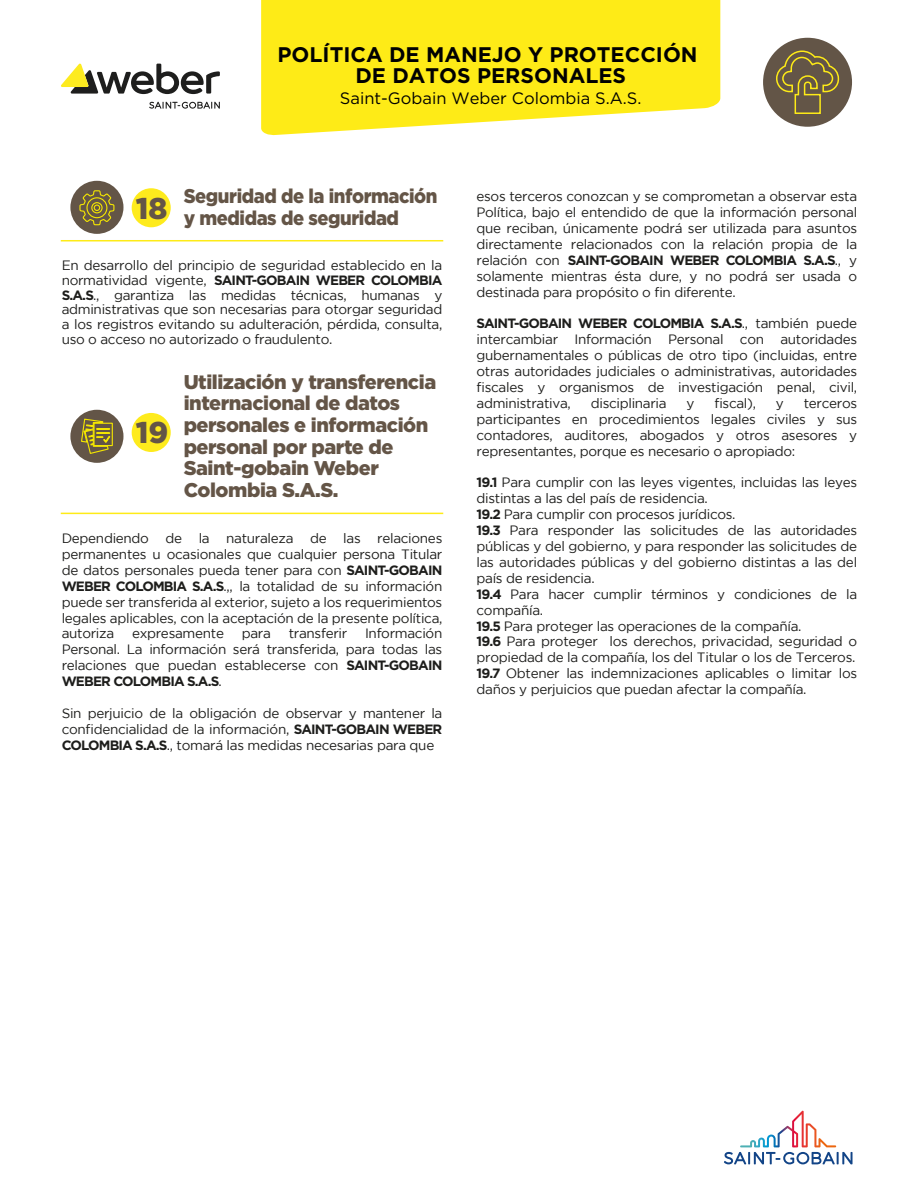
<style>
.page{position:relative;width:918px;height:1188px;background:#fff}
.page>*{position:absolute;margin:0;border:0;box-sizing:border-box;transform-origin:0 0}
.t1{font:900 30px "Gotham";color:#645547}
.t2{font:700 21.15px/20.5px "Gotham";color:#010101;text-align:center}
.t3{font:900 19.8px/21.8px "Gotham";letter-spacing:-.02em;color:#645547}
.t4{font:900 19.8px/21.8px "Gotham";letter-spacing:-.02em;color:#645547;scale:.93 1}
.t5{font:16.5px "Gotham";color:#010101}
.t6{font:13.5px/15.9px "Gotham";letter-spacing:-.02em;color:#1d1d1b;text-align:justify}
.s1{font-weight:700}
</style>
<div class="page">
<hr style="left:61px;top:240px;width:382px;height:1px;background:#feeb17">
<div style="left:132px;top:188px;width:39px;height:39px;background:#feeb1d;border-radius:50%"></div>
<hr style="left:61px;top:513px;width:382px;height:1px;background:#feeb17">
<div style="left:132px;top:413px;width:39px;height:39px;background:#feeb1d;border-radius:50%"></div>
<div style="left:70px;top:181px;width:53px;height:53px;background:#635547;border-radius:50%"></div>
<div style="left:70px;top:410px;width:53px;height:53px;background:#635547;border-radius:50%"></div>
<svg style="left:724px;top:1111px;width:129px;height:53px"></svg>
<svg style="left:261px;top:0;width:459px;height:136px;background:#feed2f"></svg>
<div style="left:763px;top:38px;width:89px;height:89px;background:#635547;border-radius:50%"></div>
<svg style="left:775px;top:50px;width:64px;height:65px"></svg>
<svg style="left:149px;top:102px;width:71px;height:7px"></svg>
<svg style="left:61px;top:63px;width:159px;height:31px"></svg>
<svg style="left:79px;top:190px;width:36px;height:36px"></svg>
<svg style="left:80px;top:409px;width:33px;height:49px"></svg>
<h2 class="t2" style="left:277px;top:45px;width:422px">POLÍTICA DE MANEJO Y PROTECCIÓN<br>DE DATOS PERSONALES</h2>
<p class="t5" style="left:340px;top:87px;width:303px">Saint-Gobain Weber Colombia S.A.S.</p>
<h3 class="t4" style="left:136px;top:185px;width:326px;text-indent:48px">Seguridad de la información<br><sup>18</sup> y medidas de seguridad</h3>
<p class="t6" style="left:62px;top:258px;width:382px;line-height:14.7px">En desarrollo del principio de seguridad establecido en la normatividad vigente, <span class="s1">SAINT-GOBAIN WEBER COLOMBIA S.A.S</span>., garantiza las medidas técnicas, humanas y administrativas que son necesarias para otorgar seguridad a los registros evitando su adulteración, pérdida, consulta, uso o acceso no autorizado o fraudulento.</p>
<h3 class="t3" style="left:184px;top:371px;width:254px">Utilización y transferencia internacional de datos personales e información personal por parte de<br>Saint-gobain Weber<br>Colombia S.A.S.</h3>
<h1 class="t1" style="left:136px;top:412px;width:34px">19</h1>
<p class="t6" style="left:62px;top:530px;width:382px">Dependiendo de la naturaleza de las relaciones permanentes u ocasionales que cualquier persona Titular de datos personales pueda tener para con <span class="s1">SAINT-GOBAIN WEBER COLOMBIA S.A.S</span>.,, la totalidad de su información puede ser transferida al exterior, sujeto a los requerimientos legales aplicables, con la aceptación de la presente política, autoriza</p>
<p class="t6" style="left:62px;top:626px;width:382px;text-indent:303px">Información Personal. La información será transferida, para todas las relaciones que puedan establecerse con <span class="s1">SAINT-GOBAIN WEBER COLOMBIA S.A.S</span>.</p>
<p class="t6" style="left:62px;top:705px;width:382px">Sin perjuicio de la obligación de observar y mantener la confidencialidad de la información, <span class="s1">SAINT-GOBAIN WEBER COLOMBIA S.A.S</span>., tomará las medidas necesarias para que</p>
<p class="t6" style="left:132px;top:626px;width:94px">expresamente</p>
<p class="t6" style="left:242px;top:626px;width:31px">para</p>
<p class="t6" style="left:289px;top:626px;width:60px">transferir</p>
<p class="t6" style="left:477px;top:188px;width:382px">esos terceros conozcan y se comprometan a observar esta Política, bajo el entendido de que la información personal que reciban, únicamente podrá ser utilizada para asuntos directamente relacionados con la relación propia de la relación con <span class="s1">SAINT-GOBAIN WEBER COLOMBIA S.A.S</span>., y solamente mientras ésta dure, y no podrá ser usada o destinada para propósito o fin diferente.</p>
<p class="t6" style="left:477px;top:315px;width:382px"><span class="s1">SAINT-GOBAIN WEBER COLOMBIA S.A.S</span>., también puede intercambiar Información Personal con autoridades gubernamentales o públicas de otro tipo (incluidas, entre otras autoridades judiciales o administrativas, autoridades fiscales y organismos de investigación penal, civil, administrativa,</p>
<p class="t6" style="left:591px;top:395px;width:77px">disciplinaria</p>
<p class="t6" style="left:687px;top:395px;width:9px">y</p>
<p class="t6" style="left:714px;top:395px;width:43px">fiscal),</p>
<p class="t6" style="left:776px;top:395px;width:9px">y</p>
<p class="t6" style="left:477px;top:395px;width:382px;text-indent:327px">terceros participantes en procedimientos legales civiles y sus contadores, auditores, abogados y otros asesores y representantes, porque es necesario o apropiado:</p>
<p class="t6" style="left:477px;top:474px;width:382px;text-align:left"><span class="s1">19.1</span> Para cumplir con las leyes vigentes, incluidas las leyes distintas a las del país de residencia.<br><span class="s1">19.2</span> Para cumplir con procesos jurídicos.<br><span class="s1">19.3</span> Para responder las solicitudes de las autoridades públicas y del gobierno, y para responder las solicitudes de las autoridades públicas y del gobierno distintas a las del país de residencia.<br><span class="s1">19.4</span> Para hacer cumplir términos y condiciones de la compañía.<br><span class="s1">19.5</span> Para proteger las operaciones de la compañía.<br><span class="s1">19.6</span> Para proteger los derechos, privacidad, seguridad o propiedad de la compañía, los del Titular o los de Terceros.<br><span class="s1">19.7</span> Obtener las indemnizaciones aplicables o limitar los daños y perjuicios que puedan afectar la compañía.</p>
</div>
